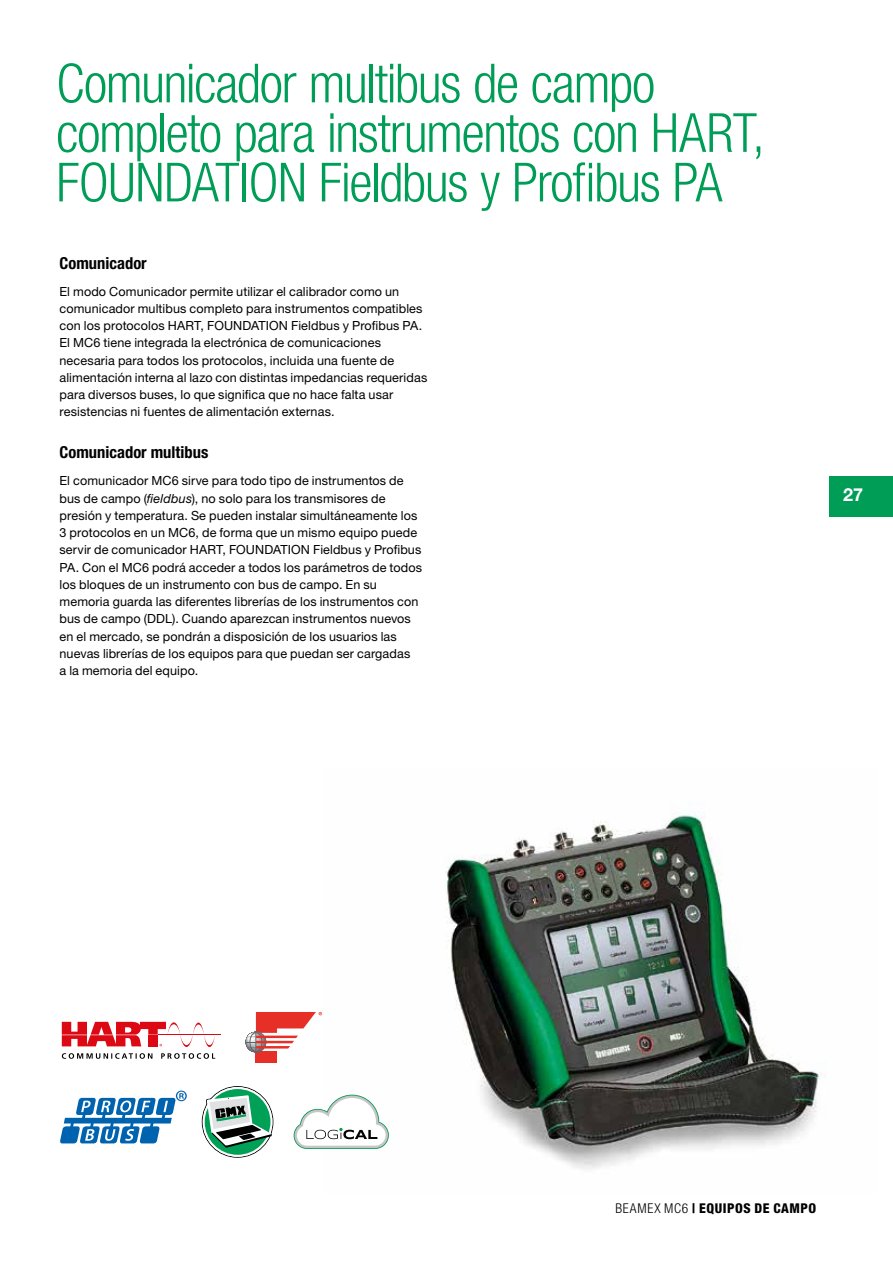
<style>
.page{position:relative;width:893px;height:1263px;background:#fff}
.page>*{position:absolute;margin:0;border:0;box-sizing:border-box;transform-origin:0 0}
.t1{font:300 condensed 54px/49.5px "Helvetica Neue LT Std";letter-spacing:-.025em;color:#009d57}
.t2{font:700 18px "Helvetica Neue LT Std";color:#fff}
.t3{font:700 condensed 16.5px "Helvetica Neue LT Std";color:#000}
.t4{font:800 condensed 13.5px "Helvetica Neue LT Std";letter-spacing:.04em;color:#000}
.t5{font:12.6px/17.2px "Helvetica Neue LT Std";letter-spacing:.01em;color:#000}
.s1{font-style:italic}
.s2{font-weight:300}
</style>
<div class="page">
<img style="left:349px;top:812px;width:476px;height:357px">
<div style="left:256px;top:1051px;width:21px;height:12px;background:#e63027"></div>
<svg style="left:246px;top:1012px;width:76px;height:41px"></svg>
<svg style="left:60px;top:1090px;width:127px;height:53px"></svg>
<hr style="left:158px;top:1034px;width:62px;height:1px;background:#dc0814">
<svg style="left:62px;top:1053px;width:90px;height:6px"></svg>
<svg style="left:161px;top:1053px;width:54px;height:6px"></svg>
<svg style="left:62px;top:1022px;width:153px;height:25px"></svg>
<svg style="left:204px;top:1088px;width:67px;height:68px"></svg>
<div style="left:203px;top:1087px;width:69px;height:70px;border:2px solid #fff;border-radius:50%"></div>
<svg style="left:206px;top:1095px;width:66px;height:53px"></svg>
<svg style="left:294px;top:1095px;width:95px;height:54px"></svg>
<div style="left:829px;top:476px;width:64px;height:40px;background:#009d57"></div>
<h1 class="t1" style="left:56px;top:58px;width:710px">Comunicador multibus de campo completo para instrumentos con HART,<br>FOUNDATION Fieldbus y Profibus PA</h1>
<h3 class="t3" style="left:60px;top:253px;width:89px">Comunicador</h3>
<p class="t5" style="left:60px;top:282px;width:369px">El modo Comunicador permite utilizar el calibrador como un comunicador multibus completo para instrumentos compatibles con los protocolos HART, FOUNDATION Fieldbus y Profibus PA.<br>El MC6 tiene integrada la electrónica de comunicaciones necesaria para todos los protocolos, incluida una fuente de alimentación interna al lazo con distintas impedancias requeridas para diversos buses, lo que significa que no hace falta usar resistencias ni fuentes de alimentación externas.</p>
<h3 class="t3" style="left:60px;top:442px;width:150px">Comunicador multibus</h3>
<p class="t5" style="left:60px;top:472px;width:364px">El comunicador MC6 sirve para todo tipo de instrumentos de bus de campo (<span class="s1">fieldbus</span>), no solo para los transmisores de presión y temperatura. Se pueden instalar simultáneamente los 3 protocolos en un MC6, de forma que un mismo equipo puede servir de comunicador HART, FOUNDATION Fieldbus y Profibus PA. Con el MC6 podrá acceder a todos los parámetros de todos los bloques de un instrumento con bus de campo. En su memoria guarda las diferentes librerías de los instrumentos con bus de campo (DDL). Cuando aparezcan instrumentos nuevos en el mercado, se pondrán a disposición de los usuarios las nuevas librerías de los equipos para que puedan ser cargadas<br>a la memoria del equipo.</p>
<h2 class="t2" style="left:843px;top:484px;width:21px">27</h2>
<p class="t4" style="left:615px;top:1200px;width:203px"><span class="s2">BEAMEX MC6</span> | EQUIPOS DE CAMPO</p>
</div>
